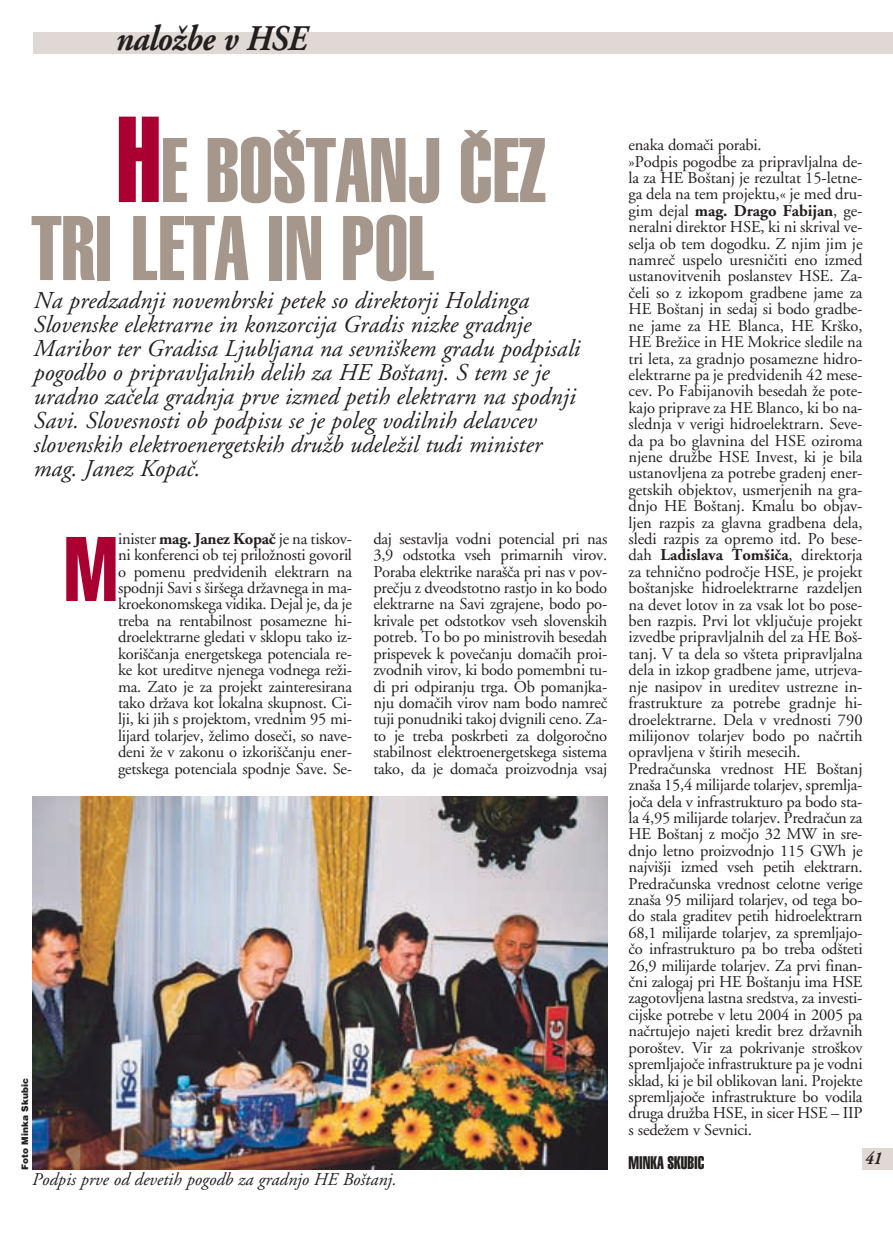
<style>
.page{position:relative;width:893px;height:1254px;background:#fff}
.page>*{position:absolute;margin:0;border:0;box-sizing:border-box;transform-origin:0 0}
.t1{font:90px/78px "Helvetica STIK Extra Compressed";color:#a6978d}
.t2{font:90px "Helvetica STIK Extra Compressed";color:#a90031}
.t3{font:italic 700 36px "Adobe Garamond";letter-spacing:-.015em;color:#231f1f;scale:.9 1}
.t4{font:italic 24.15px/24px "Adobe Garamond";color:#231f1f}
.t5{font:italic 18px "Adobe Garamond";color:#231f1f}
.t6{font:18px "Helvetica STIK Extra Compressed";color:#231f1f}
.t7{font:italic 700 18px "Adobe Garamond";color:#231f1f;scale:.9 1}
.t8{font:16.5px/16.4px "Adobe Garamond";letter-spacing:-.005em;color:#231f1f;text-align:justify}
.t9{font:900 9px "Helvetica";color:#231f1f}
.s1{font-size:120px;color:#a90031}
.s2{font-weight:700}
</style>
<div class="page">
<div style="left:33px;top:32px;width:859px;height:21px;background:#dfd8d5"></div>
<div style="left:862px;top:1148px;width:30px;height:21px;background:#dfd8d5"></div>
<img style="left:33px;top:796px;width:574px;height:373px">
<h2 class="t3" style="left:115px;top:24px;width:214px">naloæbe v HSE</h2>
<h1 class="t1" style="left:31px;top:137px;width:516px;text-indent:85px"><span class="s1">H</span>E BO©TANJ »EZ<br>TRI LETA IN POL</h1>
<p class="t4" style="left:33px;top:291px;width:548px">Na predzadnji novembrski petek so direktorji Holdinga Slovenske elektrarne in konzorcija Gradis nizke gradnje Maribor ter Gradisa Ljubljana na sevniπkem gradu podpisali pogodbo o pripravljalnih delih za HE Boπtanj. S tem se je uradno zaËela gradnja prve izmed petih elektrarn na spodnji Savi. Slovesnosti ob podpisu se je poleg vodilnih delavcev slovenskih elektroenergetskih druæb udeleæil tudi minister mag. Janez KopaË.</p>
<p class="t8" style="left:118px;top:532px;width:235px">inister <span class="s2">mag. Janez KopaË</span> je na tiskov&shy;ni konferenci ob tej priloænosti govoril o pomenu predvidenih elektrarn na spodnji Savi s πirπega dræavnega in ma&shy;kroekonomskega vidika. Dejal je, da je treba na rentabilnost posamezne hi&shy;droelektrarne gledati v sklopu tako iz&shy;koriπËanja energetskega potenciala re&shy;ke kot ureditve njenega vodnega reæi&shy;ma. Zato je za projekt zainteresirana tako dræava kot lokalna skupnost. Ci&shy;lji, ki jih s projektom, vrednim 95 mi&shy;lijard tolarjev, æelimo doseËi, so nave&shy;deni æe v zakonu o izkoriπËanju ener&shy;getskega potenciala spodnje Save. Se-</p>
<p class="t8" style="left:373px;top:532px;width:235px">daj sestavlja vodni potencial pri nas 3,9 odstotka vseh primarnih virov.<br>Poraba elektrike naraπËa pri nas v pov&shy;preËju z dveodstotno rastjo in ko bodo elektrarne na Savi zgrajene, bodo po&shy;krivale pet odstotkov vseh slovenskih potreb. To bo po ministrovih besedah prispevek k poveËanju domaËih proi&shy;zvodnih virov, ki bodo pomembni tu&shy;di pri odpiranju trga. Ob pomanjka&shy;nju domaËih virov nam bodo namreË tuji ponudniki takoj dvignili ceno. Za&shy;to je treba poskrbeti za dolgoroËno stabilnost elektroenergetskega sistema tako, da je domaËa proizvodnja vsaj</p>
<h1 class="t2" style="left:64px;top:537px;width:55px">M</h1>
<p class="t9" style="left:21px;top:1170px;width:93px;rotate:-90deg">Foto Minka Skubic</p>
<p class="t5" style="left:31px;top:1172px;width:366px">Podpis prve od devetih pogodb za gradnjo HE Boπtanj.</p>
<p class="t8" style="left:628px;top:138px;width:235px;text-align:left">enaka domaËi porabi.<br>flPodpis pogodbe za pripravljalna de&shy;la za HE Boπtanj je rezultat 15-letne&shy;ga dela na tem projektu,« je med dru&shy;gim dejal <span class="s2">mag. Drago Fabijan</span>, ge&shy;neralni direktor HSE, ki ni skrival ve&shy;selja ob tem dogodku. Z njim jim je namreË uspelo uresniËiti eno izmed ustanovitvenih poslanstev HSE. Za-Ëeli so z izkopom gradbene jame za HE Boπtanj in sedaj si bodo gradbe&shy;ne jame za HE Blanca, HE Krπko, HE Breæice in HE Mokrice sledile na tri leta, za gradnjo posamezne hidro&shy;elektrarne pa je predvidenih 42 mese&shy;cev. Po Fabijanovih besedah æe pote&shy;kajo priprave za HE Blanco, ki bo na&shy;slednja v verigi hidroelektrarn. Seve&shy;da pa bo glavnina del HSE oziroma njene druæbe HSE Invest, ki je bila ustanovljena za potrebe gradenj ener&shy;getskih objektov, usmerjenih na gra&shy;dnjo HE Boπtanj. Kmalu bo objav&shy;ljen razpis za glavna gradbena dela, sledi razpis za opremo itd. Po bese&shy;dah <span class="s2">Ladislava TomπiËa</span>, direktorja za tehniËno podroËje HSE, je projekt boπtanjske hidroelektrarne razdeljen na devet lotov in za vsak lot bo pose&shy;ben razpis. Prvi lot vkljuËuje projekt izvedbe pripravljalnih del za HE Boπ&shy;tanj. V ta dela so vπteta pripravljalna dela in izkop gradbene jame, utrjeva&shy;nje nasipov in ureditev ustrezne in&shy;frastrukture za potrebe gradnje hi&shy;droelektrarne. Dela v vrednosti 790 milijonov tolarjev bodo po naËrtih opravljena v πtirih mesecih.<br>PredraËunska vrednost HE Boπtanj znaπa 15,4 milijarde tolarjev, spremlja&shy;joËa dela v infrastrukturo pa bodo sta&shy;la 4,95 milijarde tolarjev. PredraËun za HE Boπtanj z moËjo 32 MW in sre&shy;dnjo letno proizvodnjo 115 GWh je najviπji izmed vseh petih elektrarn.<br>PredraËunska vrednost celotne verige znaπa 95 milijard tolarjev, od tega bo&shy;do stala graditev petih hidroelektrarn 68,1 milijarde tolarjev, za spremljajo-Ëo infrastrukturo pa bo treba odπteti 26,9 milijarde tolarjev. Za prvi finan-Ëni zalogaj pri HE Boπtanju ima HSE zagotovljena lastna sredstva, za investi&shy;cijske potrebe v letu 2004 in 2005 pa naËrtujejo najeti kredit brez dræavnih poroπtev. Vir za pokrivanje stroπkov spremljajoËe infrastrukture pa je vodni sklad, ki je bil oblikovan lani. Projekte spremljajoËe infrastrukture bo vodila druga druæba HSE, in sicer HSE — IIP s sedeæem v Sevnici.</p>
<p class="t6" style="left:628px;top:1156px;width:77px">MINKA SKUBIC</p>
<p class="t7" style="left:864px;top:1151px;width:20px">41</p>
</div>
